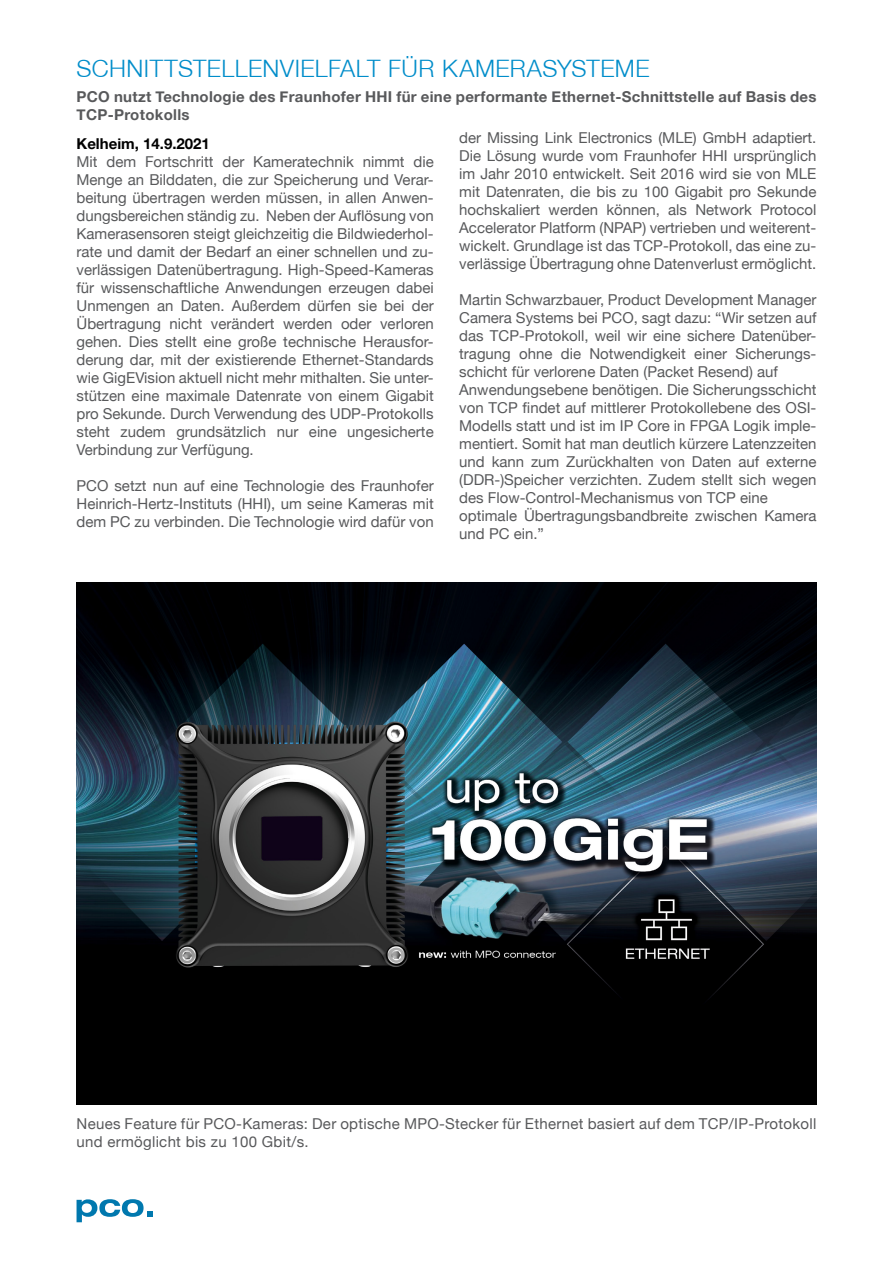
<style>
.page{position:relative;width:893px;height:1263px;background:#fff}
.page>*{position:absolute;margin:0;border:0;box-sizing:border-box;transform-origin:0 0}
.Titel{font:300 24px "Helvetica Neue";letter-spacing:.02em;color:#008dca}
.GS_schwarz{font:15px/18px "Helvetica Neue";color:#58595b;text-align:justify}
.GS_schwarz-2{font:15px/18px "Helvetica Neue";letter-spacing:.02em;color:#58595b}
.GS_schwarz-3{font:700 15px/18px "Helvetica Neue";letter-spacing:.02em;color:#58595b}
.GS_schwarz-4{font:700 15px "Helvetica Neue";color:#000}
</style>
<div class="page">
<img style="left:77px;top:583px;width:739px;height:522px">
<svg style="left:77px;top:1199px;width:76px;height:23px"></svg>
<p class="Titel" style="left:77px;top:53px;width:575px">SCHNITTSTELLENVIELFALT FÜR KAMERASYSTEME</p>
<p class="GS_schwarz-3" style="left:77px;top:87px;width:742px">PCO nutzt Technologie des Fraunhofer HHI für eine performante Ethernet-Schnittstelle auf Basis des<br>TCP-Protokolls</p>
<p class="GS_schwarz-4" style="left:77px;top:134px;width:135px">Kelheim, 14.9.2021</p>
<p class="GS_schwarz" style="left:77px;top:153px;width:359px">Mit dem Fortschritt der Kameratechnik nimmt die Menge an Bilddaten, die zur Speicherung und Verar&shy;beitung übertragen werden müssen, in allen Anwen&shy;dungsbereichen ständig zu. Neben der Auflösung von Kamerasensoren steigt gleichzeitig die Bildwiederhol&shy;rate und damit der Bedarf an einer schnellen und zu&shy;verlässigen Datenübertragung. High-Speed-Kameras für wissenschaftliche Anwendungen erzeugen dabei Unmengen an Daten. Außerdem dürfen sie bei der Übertragung nicht verändert werden oder verloren gehen. Dies stellt eine große technische Herausfor&shy;derung dar, mit der existierende Ethernet-Standards wie GigEVision aktuell nicht mehr mithalten. Sie unter&shy;stützen eine maximale Datenrate von einem Gigabit pro Sekunde. Durch Verwendung des UDP-Protokolls steht zudem grundsätzlich nur eine ungesicherte Verbindung zur Verfügung.</p>
<p class="GS_schwarz" style="left:77px;top:477px;width:359px">PCO setzt nun auf eine Technologie des Fraunhofer Heinrich-Hertz-Instituts (HHI), um seine Kameras mit dem PC zu verbinden. Die Technologie wird dafür von</p>
<p class="GS_schwarz" style="left:459px;top:128px;width:359px">der Missing Link Electronics (MLE) GmbH adaptiert.<br>Die Lösung wurde vom Fraunhofer HHI ursprünglich im Jahr 2010 entwickelt. Seit 2016 wird sie von MLE mit Datenraten, die bis zu 100 Gigabit pro Sekunde hochskaliert werden können, als Network Protocol Accelerator Platform (NPAP) vertrieben und weiterent&shy;wickelt. Grundlage ist das TCP-Protokoll, das eine zu&shy;verlässige Übertragung ohne Datenverlust ermöglicht.</p>
<p class="GS_schwarz" style="left:459px;top:290px;width:359px">Martin Schwarzbauer, Product Development Manager Camera Systems bei PCO, sagt dazu: “Wir setzen auf das TCP-Protokoll, weil wir eine sichere Datenüber&shy;tragung ohne die Notwendigkeit einer Sicherungs&shy;schicht für verlorene Daten (Packet Resend) auf</p>
<p class="GS_schwarz" style="left:459px;top:380px;width:359px">Anwendungsebene benötigen. Die Sicherungsschicht von TCP findet auf mittlerer Protokollebene des OSI-Modells statt und ist im IP Core in FPGA Logik imple&shy;mentiert. Somit hat man deutlich kürzere Latenzzeiten und kann zum Zurückhalten von Daten auf externe (DDR-)Speicher verzichten. Zudem stellt sich wegen des Flow-Control-Mechanismus von TCP eine</p>
<p class="GS_schwarz" style="left:459px;top:506px;width:359px">optimale Übertragungsbandbreite zwischen Kamera und PC ein.”</p>
<p class="GS_schwarz-2" style="left:77px;top:1114px;width:741px">Neues Feature für PCO-Kameras: Der optische MPO-Stecker für Ethernet basiert auf dem TCP/IP-Protokoll und ermöglicht bis zu 100 Gbit/s.</p>
</div>
